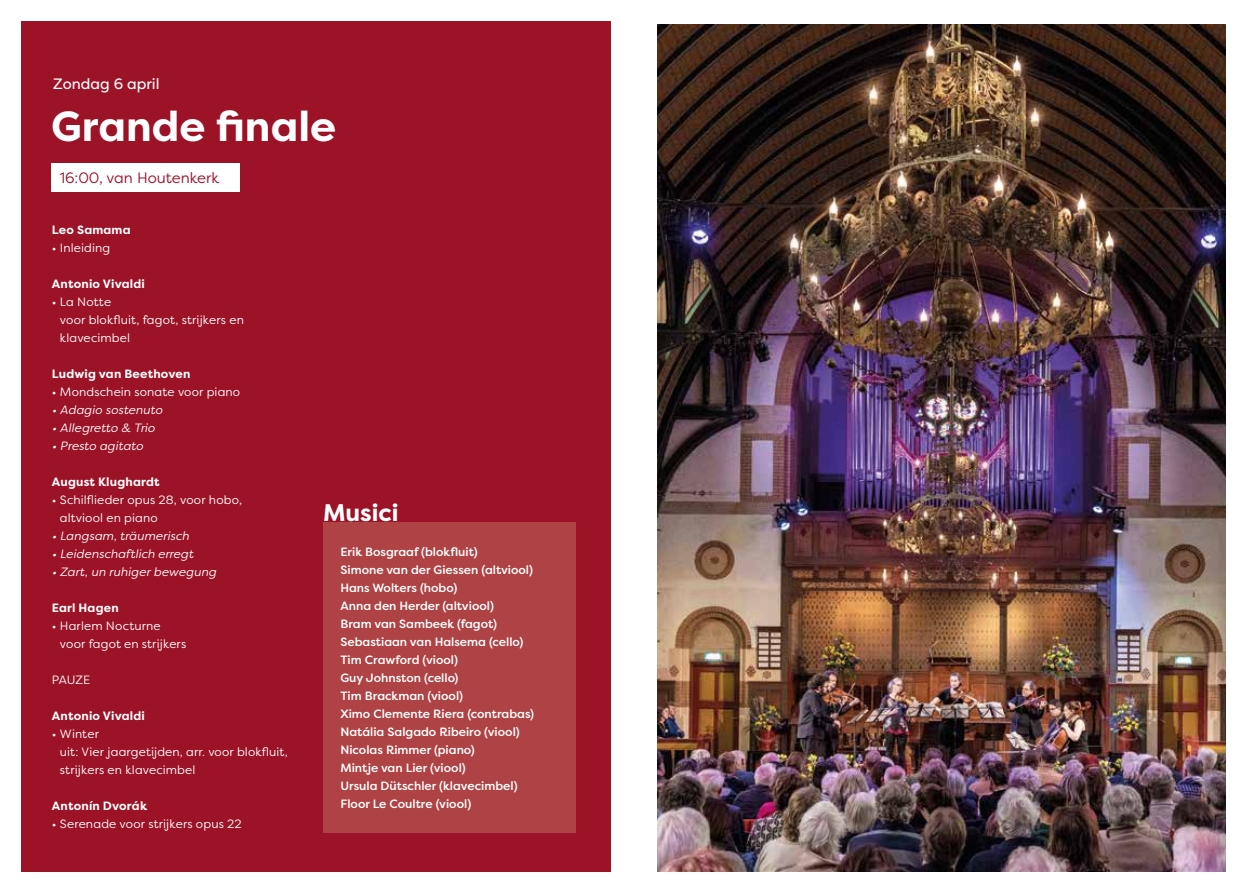
<style>
.page{position:relative;width:1259px;height:893px;background:#fff}
.page>*{position:absolute;margin:0;border:0;box-sizing:border-box;transform-origin:0 0}
.t1{font:700 42px "Filson Pro";color:#fff}
.t2{font:700 24px "Filson Pro";color:#fff}
.t3{font:15px "Filson Pro";color:#9c1328}
.t4{font:15px "Filson Pro";color:#fff}
.t5{font:500 12px/18px "Filson Pro";color:#fff}
.t6{font:12px/18px "Filson Pro";letter-spacing:.015em;color:#fff}
.t7{font:italic 12px "Filson Pro";letter-spacing:.01em;color:#fff}
.t8{font:700 12px "Filson Pro";letter-spacing:.015em;color:#fff}
</style>
<div class="page">
<div style="left:21px;top:21px;width:589px;height:851px;background:#9c1328"></div>
<div style="left:323px;top:522px;width:253px;height:310px;background:#ae4244"></div>
<div style="left:51px;top:164px;width:189px;height:28px;background:#fff"></div>
<img style="left:658px;top:24px;width:567px;height:847px">
<p class="t4" style="left:53px;top:74px;width:108px">Zondag 6 april</p>
<h1 class="t1" style="left:51px;top:100px;width:286px">Grande finale</h1>
<p class="t3" style="left:60px;top:168px;width:161px">16:00, van Houtenkerk</p>
<p class="t8" style="left:52px;top:222px;width:80px">Leo Samama</p>
<p class="t6" style="left:52px;top:238px;width:60px">• Inleiding</p>
<p class="t8" style="left:52px;top:276px;width:94px">Antonio Vivaldi</p>
<p class="t6" style="left:60px;top:292px;width:185px;text-indent:-8px">• La Notte<br>voor blokfluit, fagot, strijkers en klavecimbel</p>
<p class="t8" style="left:52px;top:366px;width:140px">Ludwig van Beethoven</p>
<p class="t6" style="left:52px;top:382px;width:190px">• Mondschein sonate voor piano</p>
<p class="t7" style="left:52px;top:402px;width:112px">• Adagio sostenuto</p>
<p class="t7" style="left:52px;top:420px;width:104px">• Allegretto &amp; Trio</p>
<p class="t7" style="left:52px;top:438px;width:93px">• Presto agitato</p>
<p class="t8" style="left:52px;top:474px;width:109px">August Klughardt</p>
<p class="t6" style="left:60px;top:490px;width:184px;text-indent:-8px">• Schilflieder opus 28, voor hobo, altviool en piano</p>
<p class="t7" style="left:52px;top:528px;width:138px">• Langsam, träumerisch</p>
<p class="t7" style="left:52px;top:546px;width:143px">• Leidenschaftlich erregt</p>
<p class="t7" style="left:52px;top:564px;width:166px">• Zart, un ruhiger bewegung</p>
<p class="t8" style="left:52px;top:600px;width:68px">Earl Hagen</p>
<p class="t6" style="left:60px;top:616px;width:128px;text-indent:-8px">• Harlem Nocturne voor fagot en strijkers</p>
<p class="t6" style="left:52px;top:670px;width:40px">PAUZE</p>
<p class="t8" style="left:52px;top:708px;width:94px">Antonio Vivaldi</p>
<p class="t6" style="left:60px;top:724px;width:229px;text-indent:-8px">• Winter<br>uit: Vier jaargetijden, arr. voor blokfluit, strijkers en klavecimbel</p>
<p class="t8" style="left:52px;top:798px;width:97px">Antonín Dvorák</p>
<p class="t6" style="left:52px;top:814px;width:191px">• Serenade voor strijkers opus 22</p>
<h2 class="t2" style="left:323px;top:498px;width:77px">Musici</h2>
<p class="t5" style="left:340px;top:542px;width:195px">Erik Bosgraaf (blokfluit)<br>Simone van der Giessen (altviool)<br>Hans Wolters (hobo)<br>Anna den Herder (altviool)<br>Bram van Sambeek (fagot)<br>Sebastiaan van Halsema (cello)<br>Tim Crawford (viool)<br>Guy Johnston (cello)<br>Tim Brackman (viool)<br>Ximo Clemente Riera (contrabas)<br>Natália Salgado Ribeiro (viool)<br>Nicolas Rimmer (piano)<br>Mintje van Lier (viool)<br>Ursula Dütschler (klavecimbel)<br>Floor Le Coultre (viool)</p>
</div>
